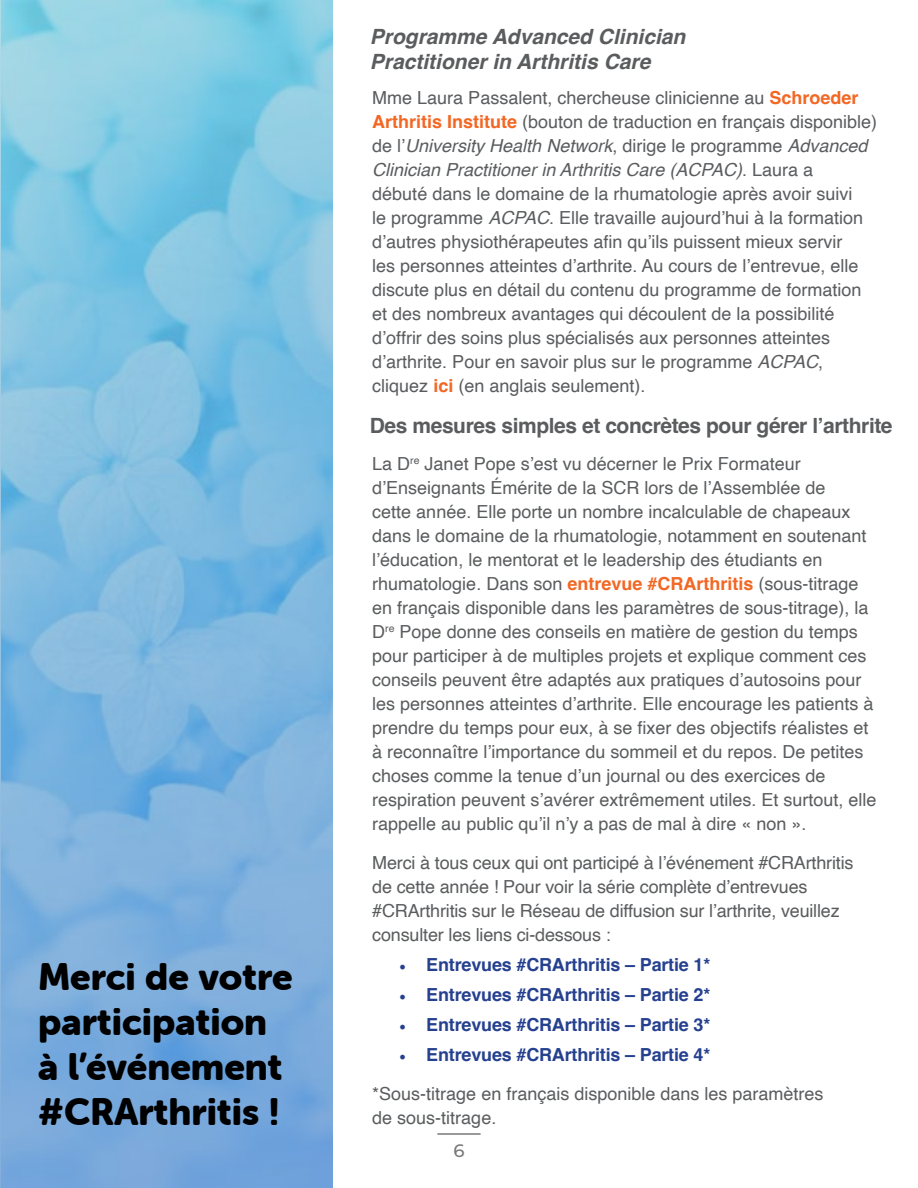
<style>
.page{position:relative;width:918px;height:1188px;background:#fff}
.page>*{position:absolute;margin:0;border:0;box-sizing:border-box;transform-origin:0 0}
.t1{font:37.5px/45px "Museo Sans Rounded 900";color:#000}
.t2{font:italic 700 21px/25.2px "Helvetica";color:#5a5c5e}
.t3{font:700 21px "Helvetica";letter-spacing:-.02em;color:#5a5c5e}
.t4{font:18px/24px "Helvetica";color:#5a5c5e}
.t5{font:700 18px "Helvetica";letter-spacing:-.01em;color:#25408f}
.t6{font:500 18px "Montserrat";color:#77787a}
.s1{font-weight:700;color:#f26724}
.s2{font-style:italic}
.s3{font-family:"Minion Pro";font-weight:400}
.s4{font-family:"Minion Pro";color:#25408f}
.s5{font-weight:700;color:#25408f}
</style>
<div class="page">
<hr style="left:437px;top:1133px;width:44px;height:2px;background:#77787a">
<svg style="left:0;top:0;width:332px;height:1188px;background:#7eb9df"></svg>
<h1 class="t1" style="left:38px;top:954px;width:256px">Merci de votre participation à l’événement #CRArthritis !</h1>
<p class="t2" style="left:370px;top:27px;width:317px">Programme Advanced Clinician<br>Practitioner in Arthritis Care</p>
<p class="t4" style="left:372px;top:87px;width:506px">Mme Laura Passalent, chercheuse clinicienne au <span class="s1">Schroeder Arthritis Institute</span> (bouton de traduction en français disponible) de l’<span class="s2">University Health Network</span>, dirige le programme <span class="s2">Advanced Clinician Practitioner in Arthritis Care (ACPAC)</span>. Laura a<br>débuté dans le domaine de la rhumatologie après avoir suivi<br>le programme <span class="s2">ACPAC</span>. Elle travaille aujourd’hui à la formation d’autres physiothérapeutes afin qu’ils puissent mieux servir<br>les personnes atteintes d’arthrite. Au cours de l’entrevue, elle discute plus en détail du contenu du programme de formation et des nombreux avantages qui découlent de la possibilité d’offrir des soins plus spécialisés aux personnes atteintes d’arthrite. Pour en savoir plus sur le programme <span class="s2">ACPAC</span>, cliquez <span class="s1">ici</span> (en anglais seulement).</p>
<p class="t3" style="left:370px;top:413px;width:524px">Des mesures simples et concrètes pour gérer l’arthrite</p>
<p class="t4" style="left:372px;top:452px;width:506px">La D<sup>re</sup> Janet Pope s’est vu décerner le Prix Formateur d’Enseignants Émérite de la SCR lors de l’Assemblée de<br>cette année. Elle porte un nombre incalculable de chapeaux dans le domaine de la rhumatologie, notamment en soutenant l’éducation, le mentorat et le leadership des étudiants en rhumatologie. Dans son <span class="s1">entrevue #CRArthritis</span> (sous-titrage en français disponible dans les paramètres de sous-titrage), la D<sup>re</sup> Pope donne des conseils en matière de gestion du temps pour participer à de multiples projets et explique comment ces conseils peuvent être adaptés aux pratiques d’autosoins pour les personnes atteintes d’arthrite. Elle encourage les patients à prendre du temps pour eux, à se fixer des objectifs réalistes et à reconnaître l’importance du sommeil et du repos. De petites choses comme la tenue d’un journal ou des exercices de respiration peuvent s’avérer extrêmement utiles. Et surtout, elle rappelle au public qu’il n’y a pas de mal à dire « non ».</p>
<p class="t4" style="left:372px;top:851px;width:483px">Merci à tous ceux qui ont participé à l’événement #CRArthritis de cette année ! Pour voir la série complète d’entrevues #CRArthritis sur le Réseau de diffusion sur l’arthrite, veuillez consulter les liens ci-dessous :</p>
<p class="t5" style="left:399px;top:954px;width:313px"><span class="s3">•</span> Entrevues #CRArthritis – Partie 1*</p>
<p class="t5" style="left:399px;top:984px;width:313px"><span class="s3">•</span> Entrevues #CRArthritis – Partie 2*</p>
<p class="t5" style="left:399px;top:1014px;width:313px"><span class="s3">•</span> Entrevues #CRArthritis – Partie 3*</p>
<p class="t4" style="left:372px;top:1036px;width:453px;line-height:39px;text-indent:27px"><span class="s4">•</span> <span class="s5">Entrevues #CRArthritis – Partie 4*<br></span>*Sous-titrage en français disponible dans les paramètres</p>
<p class="t4" style="left:372px;top:1106px;width:126px">de sous-titrage.</p>
<p class="t6" style="left:453px;top:1138px;width:13px">6</p>
</div>
